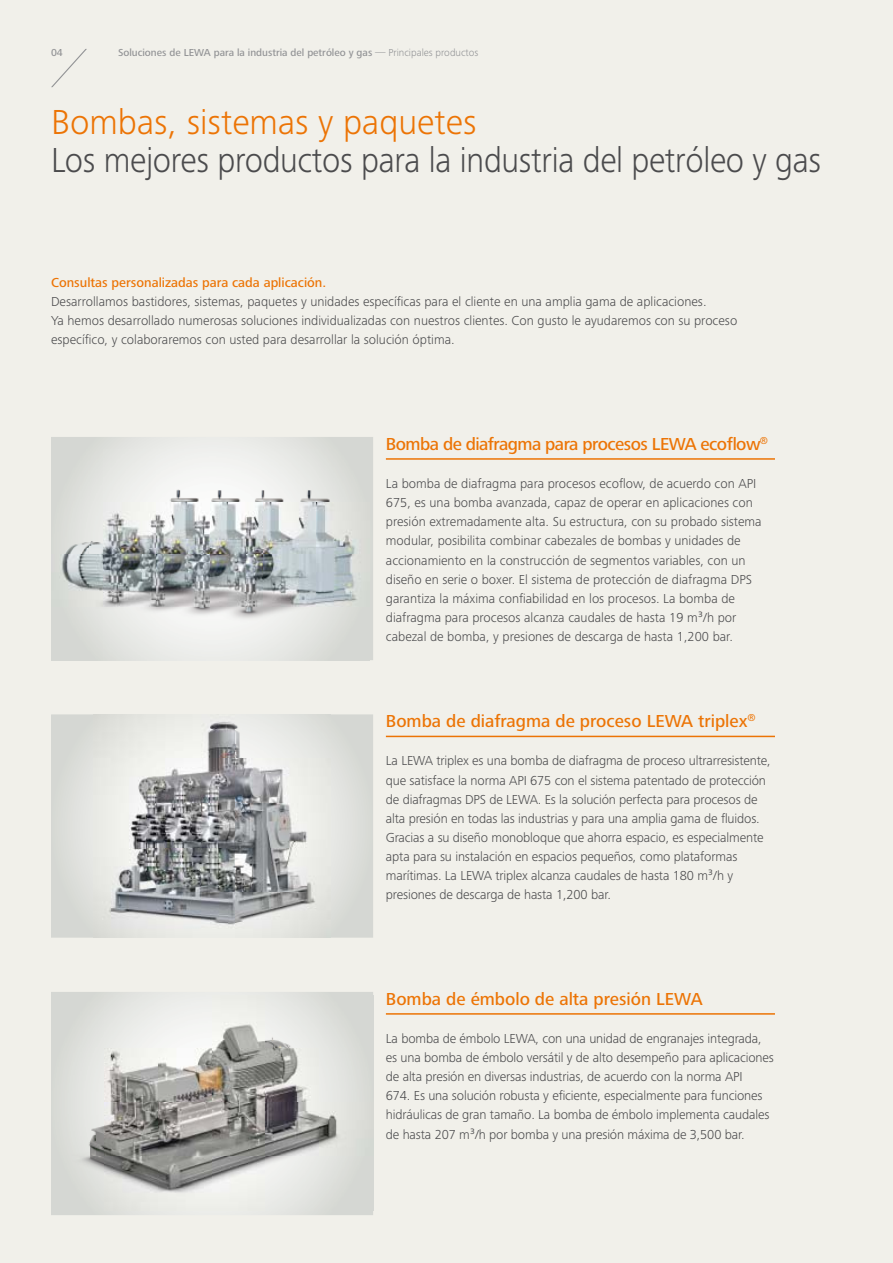
<style>
.page{position:relative;width:893px;height:1263px;background:#f1f0ea}
.page>*{position:absolute;margin:0;border:0;box-sizing:border-box;transform-origin:0 0}
.t1{font:300 36px "Frutiger Next LTW1 G";letter-spacing:-.01em;color:#4b4b4d;scale:.94 1}
.t2{font:300 36px "Frutiger Next LTW1 G";color:#ec7405}
.t3{font:500 18px "Frutiger Next LTW1 G";color:#ec7405}
.t4{font:500 18px "Frutiger Next LTW1 G";letter-spacing:-.03em;color:#ec7405}
.t5{font:300 13.5px/19.2px "Frutiger Next LTW1 G";letter-spacing:-.01em;color:#4b4b4d}
.t6{font:500 13.5px "Frutiger Next LTW1 G";color:#ec7405}
.t7{font:500 10.5px "Frutiger Next LTW1 G";color:#929395}
.s1{font-weight:300}
</style>
<div class="page">
<svg style="left:51px;top:437px;width:322px;height:223px"></svg>
<img style="left:51px;top:450px;width:318px;height:210px">
<svg style="left:51px;top:992px;width:322px;height:223px"></svg>
<img style="left:51px;top:995px;width:322px;height:215px">
<svg style="left:51px;top:714px;width:322px;height:224px"></svg>
<img style="left:94px;top:714px;width:236px;height:224px">
<svg style="left:51px;top:49px;width:36px;height:39px"></svg>
<hr style="left:386px;top:458px;width:389px;height:2px;background:#ec7405">
<hr style="left:386px;top:1013px;width:389px;height:2px;background:#ec7405">
<hr style="left:386px;top:736px;width:389px;height:1px;background:#ec7405">
<p class="t7" style="left:51px;top:47px;width:13px">04</p>
<p class="t7" style="left:118px;top:47px;width:362px">Soluciones de LEWA para la industria del petróleo y gas <span class="s1">— Principales productos</span></p>
<h1 class="t2" style="left:51px;top:101px;width:427px">Bombas, sistemas y paquetes</h1>
<h1 class="t1" style="left:51px;top:140px;width:821px">Los mejores productos para la industria del petróleo y gas</h1>
<p class="t6" style="left:51px;top:275px;width:277px">Consultas personalizadas para cada aplicación.</p>
<p class="t5" style="left:51px;top:292px;width:688px">Desarrollamos bastidores, sistemas, paquetes y unidades específicas para el cliente en una amplia gama de aplicaciones.<br>Ya hemos desarrollado numerosas soluciones individualizadas con nuestros clientes. Con gusto le ayudaremos con su proceso específico, y colaboraremos con usted para desarrollar la solución óptima.</p>
<h2 class="t4" style="left:386px;top:433px;width:384px">Bomba de diafragma para procesos LEWA ecoflow<sup>®</sup></h2>
<p class="t5" style="left:386px;top:474px;width:377px">La bomba de diafragma para procesos ecoflow, de acuerdo con API 675, es una bomba avanzada, capaz de operar en aplicaciones con presión extremadamente alta. Su estructura, con su probado sistema modular, posibilita combinar cabezales de bombas y unidades de accionamiento en la construcción de segmentos variables, con un diseño en serie o boxer. El sistema de protección de diafragma DPS garantiza la máxima confiabilidad en los procesos. La bomba de diafragma para procesos alcanza caudales de hasta 19 m³/h por cabezal de bomba, y presiones de descarga de hasta 1,200 bar.</p>
<h2 class="t3" style="left:386px;top:711px;width:371px">Bomba de diafragma de proceso LEWA triplex<sup>®</sup></h2>
<p class="t5" style="left:386px;top:751px;width:386px">La LEWA triplex es una bomba de diafragma de proceso ultrarresistente, que satisface la norma API 675 con el sistema patentado de protección de diafragmas DPS de LEWA. Es la solución perfecta para procesos de alta presión en todas las industrias y para una amplia gama de fluidos.<br>Gracias a su diseño monobloque que ahorra espacio, es especialmente apta para su instalación en espacios pequeños, como plataformas marítimas. La LEWA triplex alcanza caudales de hasta 180 m³/h y presiones de descarga de hasta 1,200 bar.</p>
<h2 class="t3" style="left:386px;top:988px;width:318px">Bomba de émbolo de alta presión LEWA</h2>
<p class="t5" style="left:386px;top:1029px;width:390px">La bomba de émbolo LEWA, con una unidad de engranajes integrada, es una bomba de émbolo versátil y de alto desempeño para aplicaciones de alta presión en diversas industrias, de acuerdo con la norma API<br>674. Es una solución robusta y eficiente, especialmente para funciones hidráulicas de gran tamaño. La bomba de émbolo implementa caudales de hasta 207 m³/h por bomba y una presión máxima de 3,500 bar.</p>
</div>
